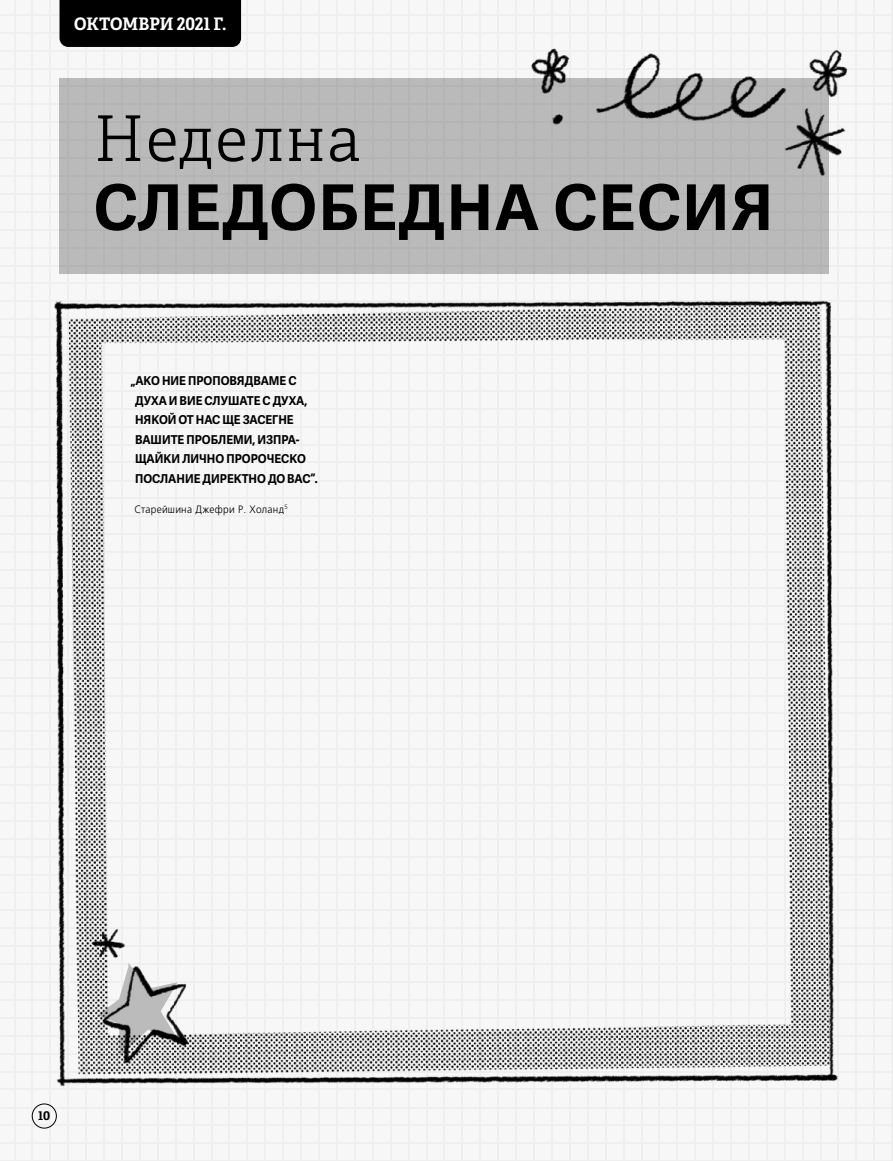
<style>
.page{position:relative;width:893px;height:1161px;background:#fff}
.page>*{position:absolute;margin:0;border:0;box-sizing:border-box;transform-origin:0 0}
.Art__Subhead_LANG{font:700 63px/69px "Helamlds Lat";letter-spacing:.025em;color:#000}
.Art__Subhead_Title_N{font:700 17.25px "Helam Slablds Lat";color:#fff;scale:.95 1}
.Sidebar_First_Para_L{font:700 12.3px/19.5px "Helamlds Lat";color:#000;scale:.95 1}
.t1{font:700 12px "Helam Slablds Lat";color:#000}
.Side_QT_Citation{font:300 10.65px "Frutigerlds Lat";letter-spacing:.025em;color:#000;scale:.95 1}
.s1{font-family:"Helam Slablds Lat";font-weight:300}
</style>
<div class="page">
<div style="left:0;top:0;width:892px;height:892px;background:#f7f7f7"></div>
<hr style="left:0;top:874px;width:892px;height:1px;background:#c5c5c5">
<hr style="left:0;top:856px;width:892px;height:1px;background:#c5c5c5">
<hr style="left:0;top:838px;width:892px;height:2px;background:#c5c5c5">
<hr style="left:0;top:820px;width:892px;height:2px;background:#c5c5c5">
<hr style="left:0;top:802px;width:892px;height:2px;background:#c5c5c5">
<hr style="left:0;top:784px;width:892px;height:2px;background:#c5c5c5">
<hr style="left:0;top:766px;width:892px;height:2px;background:#c5c5c5">
<hr style="left:0;top:748px;width:892px;height:2px;background:#c5c5c5">
<hr style="left:0;top:730px;width:892px;height:2px;background:#c5c5c5">
<hr style="left:0;top:712px;width:892px;height:2px;background:#c5c5c5">
<hr style="left:0;top:695px;width:892px;height:1px;background:#c5c5c5">
<hr style="left:0;top:676px;width:892px;height:2px;background:#c5c5c5">
<hr style="left:0;top:659px;width:892px;height:1px;background:#c5c5c5">
<hr style="left:0;top:641px;width:892px;height:2px;background:#c5c5c5">
<hr style="left:0;top:623px;width:892px;height:2px;background:#c5c5c5">
<hr style="left:0;top:605px;width:892px;height:2px;background:#c5c5c5">
<hr style="left:0;top:587px;width:892px;height:2px;background:#c5c5c5">
<hr style="left:0;top:569px;width:892px;height:2px;background:#c5c5c5">
<hr style="left:0;top:551px;width:892px;height:2px;background:#c5c5c5">
<hr style="left:0;top:533px;width:892px;height:2px;background:#c5c5c5">
<hr style="left:0;top:515px;width:892px;height:2px;background:#c5c5c5">
<hr style="left:0;top:497px;width:892px;height:2px;background:#c5c5c5">
<hr style="left:0;top:480px;width:892px;height:1px;background:#c5c5c5">
<hr style="left:0;top:461px;width:892px;height:2px;background:#c5c5c5">
<hr style="left:0;top:444px;width:892px;height:1px;background:#c5c5c5">
<hr style="left:0;top:426px;width:892px;height:2px;background:#c5c5c5">
<hr style="left:0;top:408px;width:892px;height:2px;background:#c5c5c5">
<hr style="left:0;top:390px;width:892px;height:2px;background:#c5c5c5">
<hr style="left:0;top:372px;width:892px;height:2px;background:#c5c5c5">
<hr style="left:0;top:354px;width:892px;height:2px;background:#c5c5c5">
<hr style="left:0;top:336px;width:892px;height:2px;background:#c5c5c5">
<hr style="left:0;top:318px;width:892px;height:2px;background:#c5c5c5">
<hr style="left:0;top:300px;width:892px;height:2px;background:#c5c5c5">
<hr style="left:0;top:282px;width:892px;height:2px;background:#c5c5c5">
<hr style="left:0;top:265px;width:892px;height:1px;background:#c5c5c5">
<hr style="left:0;top:247px;width:892px;height:2px;background:#c5c5c5">
<hr style="left:0;top:229px;width:892px;height:1px;background:#c5c5c5">
<hr style="left:0;top:211px;width:892px;height:2px;background:#c5c5c5">
<hr style="left:0;top:193px;width:892px;height:2px;background:#c5c5c5">
<hr style="left:0;top:175px;width:892px;height:2px;background:#c5c5c5">
<hr style="left:0;top:157px;width:892px;height:2px;background:#c5c5c5">
<hr style="left:0;top:139px;width:892px;height:2px;background:#c5c5c5">
<hr style="left:0;top:121px;width:892px;height:2px;background:#c5c5c5">
<hr style="left:0;top:103px;width:892px;height:2px;background:#c5c5c5">
<hr style="left:0;top:86px;width:892px;height:1px;background:#c5c5c5">
<hr style="left:0;top:68px;width:892px;height:1px;background:#c5c5c5">
<hr style="left:0;top:50px;width:892px;height:1px;background:#c5c5c5">
<hr style="left:0;top:32px;width:892px;height:2px;background:#c5c5c5">
<hr style="left:0;top:14px;width:892px;height:2px;background:#c5c5c5">
<hr style="left:0;top:891px;width:892px;height:1px;background:#c5c5c5">
<hr style="left:873px;top:0;width:2px;height:892px;background:#c5c5c5">
<hr style="left:855px;top:0;width:2px;height:892px;background:#c5c5c5">
<hr style="left:838px;top:0;width:1px;height:892px;background:#c5c5c5">
<hr style="left:820px;top:0;width:1px;height:892px;background:#c5c5c5">
<hr style="left:802px;top:0;width:1px;height:892px;background:#c5c5c5">
<hr style="left:784px;top:0;width:2px;height:892px;background:#c5c5c5">
<hr style="left:766px;top:0;width:2px;height:892px;background:#c5c5c5">
<hr style="left:748px;top:0;width:2px;height:892px;background:#c5c5c5">
<hr style="left:730px;top:0;width:2px;height:892px;background:#c5c5c5">
<hr style="left:712px;top:0;width:2px;height:892px;background:#c5c5c5">
<hr style="left:694px;top:0;width:2px;height:892px;background:#c5c5c5">
<hr style="left:676px;top:0;width:2px;height:892px;background:#c5c5c5">
<hr style="left:658px;top:0;width:2px;height:892px;background:#c5c5c5">
<hr style="left:641px;top:0;width:1px;height:892px;background:#c5c5c5">
<hr style="left:623px;top:0;width:1px;height:892px;background:#c5c5c5">
<hr style="left:605px;top:0;width:2px;height:892px;background:#c5c5c5">
<hr style="left:587px;top:0;width:2px;height:892px;background:#c5c5c5">
<hr style="left:569px;top:0;width:2px;height:892px;background:#c5c5c5">
<hr style="left:551px;top:0;width:2px;height:892px;background:#c5c5c5">
<hr style="left:533px;top:0;width:2px;height:892px;background:#c5c5c5">
<hr style="left:515px;top:0;width:2px;height:892px;background:#c5c5c5">
<hr style="left:497px;top:0;width:2px;height:892px;background:#c5c5c5">
<hr style="left:479px;top:0;width:2px;height:892px;background:#c5c5c5">
<hr style="left:461px;top:0;width:2px;height:892px;background:#c5c5c5">
<hr style="left:443px;top:0;width:2px;height:892px;background:#c5c5c5">
<hr style="left:426px;top:0;width:1px;height:892px;background:#c5c5c5">
<hr style="left:408px;top:0;width:2px;height:892px;background:#c5c5c5">
<hr style="left:390px;top:0;width:2px;height:892px;background:#c5c5c5">
<hr style="left:372px;top:0;width:2px;height:892px;background:#c5c5c5">
<hr style="left:354px;top:0;width:2px;height:892px;background:#c5c5c5">
<hr style="left:336px;top:0;width:2px;height:892px;background:#c5c5c5">
<hr style="left:318px;top:0;width:2px;height:892px;background:#c5c5c5">
<hr style="left:300px;top:0;width:2px;height:892px;background:#c5c5c5">
<hr style="left:282px;top:0;width:2px;height:892px;background:#c5c5c5">
<hr style="left:264px;top:0;width:2px;height:892px;background:#c5c5c5">
<hr style="left:247px;top:0;width:1px;height:892px;background:#c5c5c5">
<hr style="left:228px;top:0;width:2px;height:892px;background:#c5c5c5">
<hr style="left:211px;top:0;width:1px;height:892px;background:#c5c5c5">
<hr style="left:193px;top:0;width:2px;height:892px;background:#c5c5c5">
<hr style="left:175px;top:0;width:2px;height:892px;background:#c5c5c5">
<hr style="left:157px;top:0;width:2px;height:892px;background:#c5c5c5">
<hr style="left:139px;top:0;width:2px;height:892px;background:#c5c5c5">
<hr style="left:121px;top:0;width:2px;height:892px;background:#c5c5c5">
<hr style="left:103px;top:0;width:2px;height:892px;background:#c5c5c5">
<hr style="left:85px;top:0;width:2px;height:892px;background:#c5c5c5">
<hr style="left:67px;top:0;width:2px;height:892px;background:#c5c5c5">
<hr style="left:49px;top:0;width:2px;height:892px;background:#c5c5c5">
<hr style="left:32px;top:0;width:1px;height:892px;background:#c5c5c5">
<hr style="left:14px;top:0;width:2px;height:892px;background:#c5c5c5">
<hr style="left:891px;top:0;width:1px;height:892px;background:#c5c5c5">
<div style="left:0;top:892px;width:892px;height:269px;background:#f7f7f7"></div>
<hr style="left:0;top:1160px;width:892px;height:1px;background:#c5c5c5">
<hr style="left:0;top:1142px;width:892px;height:2px;background:#c5c5c5">
<hr style="left:0;top:1124px;width:892px;height:2px;background:#c5c5c5">
<hr style="left:0;top:1106px;width:892px;height:2px;background:#c5c5c5">
<hr style="left:0;top:1088px;width:892px;height:2px;background:#c5c5c5">
<hr style="left:0;top:1071px;width:892px;height:1px;background:#c5c5c5">
<hr style="left:0;top:1053px;width:892px;height:1px;background:#c5c5c5">
<hr style="left:0;top:1035px;width:892px;height:2px;background:#c5c5c5">
<hr style="left:0;top:1017px;width:892px;height:2px;background:#c5c5c5">
<hr style="left:0;top:999px;width:892px;height:2px;background:#c5c5c5">
<hr style="left:0;top:981px;width:892px;height:2px;background:#c5c5c5">
<hr style="left:0;top:963px;width:892px;height:2px;background:#c5c5c5">
<hr style="left:0;top:945px;width:892px;height:2px;background:#c5c5c5">
<hr style="left:0;top:927px;width:892px;height:2px;background:#c5c5c5">
<hr style="left:0;top:909px;width:892px;height:2px;background:#c5c5c5">
<hr style="left:0;top:892px;width:892px;height:1px;background:#c5c5c5">
<hr style="left:14px;top:892px;width:2px;height:269px;background:#c5c5c5">
<hr style="left:892px;top:0;width:1px;height:892px;background:#c5c5c5">
<hr style="left:892px;top:892px;width:1px;height:269px;background:#c5c5c5">
<div style="left:60px;top:78px;width:769px;height:195px;background:#c0c0c0"></div>
<img style="left:44px;top:0;width:849px;height:221px">
<img style="left:28px;top:283px;width:864px;height:878px">
<div style="left:60px;top:0;width:181px;height:47px;background:#000"></div>
<div style="left:32px;top:1103px;width:25px;height:25px;border:1px solid #000;border-radius:50%"></div>
<p class="Art__Subhead_Title_N" style="left:74px;top:10px;width:162px">ОКТОМВРИ 2021 Г.</p>
<p class="Art__Subhead_LANG" style="left:94px;top:103px;width:681px"><span class="s1">Неделна<br></span>СЛЕДОБЕДНА СЕСИЯ</p>
<p class="Sidebar_First_Para_L" style="left:135px;top:371px;width:194px;text-indent:-4px">„АКО НИЕ ПРОПОВЯДВАМЕ С<br>ДУХА И ВИЕ СЛУШАТЕ С ДУХА,<br>НЯКОЙ ОТ НАС ЩЕ ЗАСЕГНЕ<br>ВАШИТЕ ПРОБЛЕМИ, ИЗПРА-<br>ЩАЙКИ ЛИЧНО ПРОРОЧЕСКО<br>ПОСЛАНИЕ ДИРЕКТНО ДО ВАС“.</p>
<p class="Side_QT_Citation" style="left:135px;top:501px;width:163px">Старейшина Джефри Р. Холанд<sup>5</sup></p>
<p class="t1" style="left:38px;top:1105px;width:14px">10</p>
</div>
